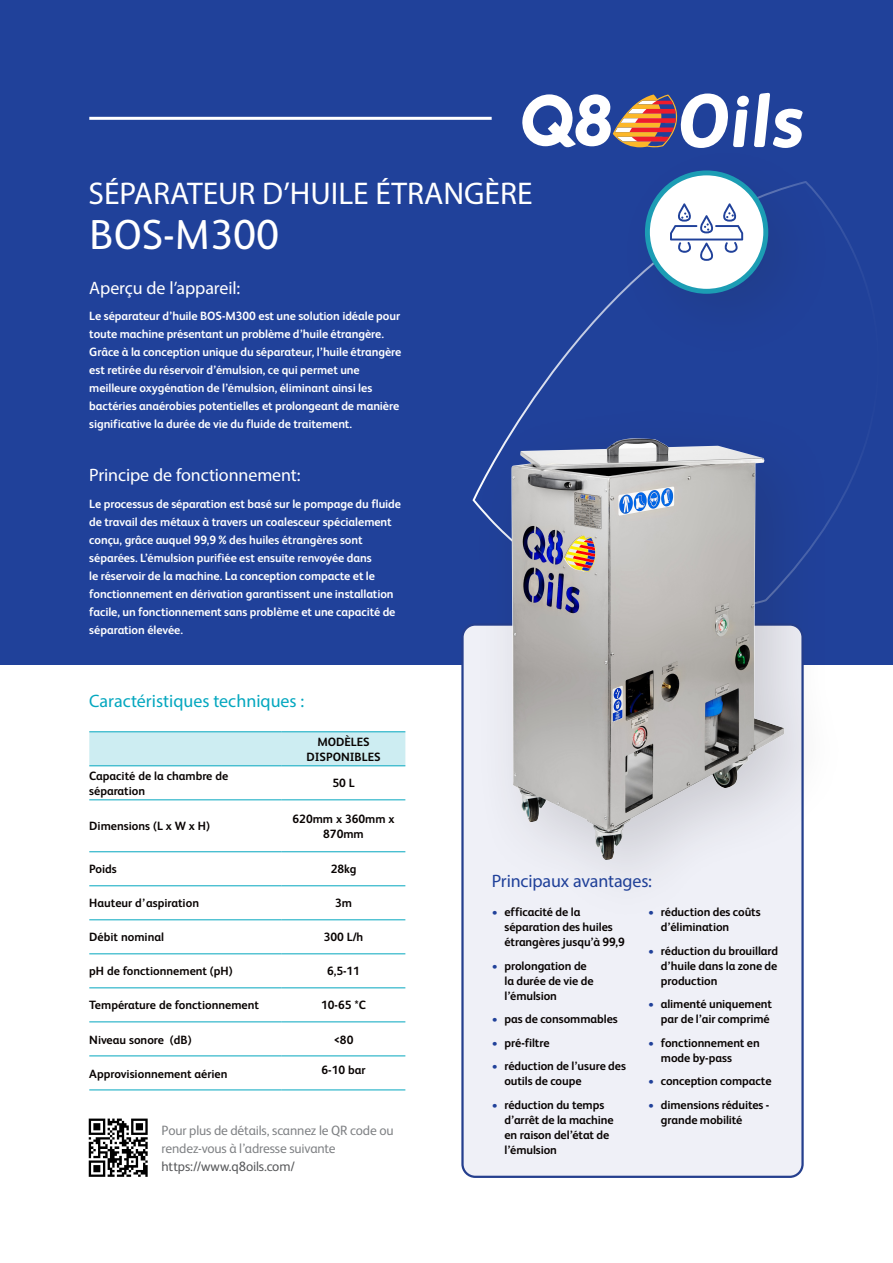
<style>
.page{position:relative;width:893px;height:1263px;background:#fff}
.page>*{position:absolute;margin:0;border:0;box-sizing:border-box;transform-origin:0 0}
.t1{font:42px "FS Albert";color:#fff}
.t2{font:31.5px "Myriad Pro";color:#fff}
.t3{font:18px "Myriad Pro";letter-spacing:-.005em;color:#fff}
.t4{font:18px "Myriad Pro";color:#04a7bf}
.t5{font:18px "Myriad Pro";letter-spacing:-.01em;color:#20419a}
.t6{font:13.5px/18px "FS Albert";letter-spacing:-.01em;color:#808285}
.t7{font:700 12px/18px "FS Albert";letter-spacing:-.01em;color:#fff}
.t8{font:700 12px/15px "FS Albert";letter-spacing:-.005em;color:#080302}
.s1{color:#57585a}
.s2{color:#20419a}
</style>
<div class="page">
<div style="left:0;top:0;width:893px;height:665px;background:#20419a"></div>
<div style="left:462px;top:625px;width:340px;height:552px;background:#eff0f7;border-radius:13px"></div>
<div style="left:89px;top:732px;width:316px;height:33px;background:#cdedf2"></div>
<hr style="left:89px;top:799px;width:193px;height:1px;background:#04a7bf">
<hr style="left:282px;top:799px;width:123px;height:1px;background:#04a7bf">
<hr style="left:89px;top:851px;width:193px;height:1px;background:#04a7bf">
<hr style="left:282px;top:851px;width:123px;height:1px;background:#04a7bf">
<hr style="left:89px;top:885px;width:193px;height:1px;background:#04a7bf">
<hr style="left:282px;top:885px;width:123px;height:1px;background:#04a7bf">
<hr style="left:89px;top:919px;width:193px;height:1px;background:#04a7bf">
<hr style="left:282px;top:919px;width:123px;height:1px;background:#04a7bf">
<hr style="left:89px;top:953px;width:193px;height:1px;background:#04a7bf">
<hr style="left:282px;top:953px;width:123px;height:1px;background:#04a7bf">
<hr style="left:89px;top:987px;width:193px;height:1px;background:#04a7bf">
<hr style="left:282px;top:987px;width:123px;height:1px;background:#04a7bf">
<hr style="left:89px;top:1021px;width:193px;height:1px;background:#04a7bf">
<hr style="left:282px;top:1021px;width:123px;height:1px;background:#04a7bf">
<hr style="left:89px;top:1055px;width:193px;height:1px;background:#04a7bf">
<hr style="left:282px;top:1055px;width:123px;height:1px;background:#04a7bf">
<hr style="left:89px;top:765px;width:193px;height:1px;background:#04a7bf">
<hr style="left:282px;top:765px;width:123px;height:1px;background:#04a7bf">
<hr style="left:89px;top:1089px;width:193px;height:1px;background:#04a7bf">
<hr style="left:282px;top:1089px;width:123px;height:1px;background:#04a7bf">
<hr style="left:89px;top:731px;width:193px;height:1px;background:#04a7bf">
<hr style="left:282px;top:731px;width:123px;height:1px;background:#04a7bf">
<div style="left:647px;top:173px;width:119px;height:118px;background:#fff;border-radius:50%"></div>
<div style="left:645px;top:170px;width:123px;height:124px;border:5px solid #1c9db4;border-radius:50%"></div>
<svg style="left:670px;top:203px;width:73px;height:58px"></svg>
<hr style="left:89px;top:117px;width:403px;height:3px;background:#fff">
<svg style="left:522px;top:93px;width:280px;height:55px"></svg>
<div style="left:470px;top:399px;width:387px;height:534px;background:#231f20;opacity:.18"></div>
<img style="left:462px;top:388px;width:342px;height:500px">
<img style="left:88px;top:1118px;width:60px;height:59px">
<p class="t2" style="left:89px;top:174px;width:445px">SÉPARATEUR D’HUILE ÉTRANGÈRE</p>
<p class="t1" style="left:90px;top:210px;width:191px">BOS-M300</p>
<p class="t3" style="left:89px;top:276px;width:152px">Aperçu de l’appareil:</p>
<p class="t7" style="left:89px;top:307px;width:314px">Le séparateur d’huile BOS-M300 est une solution idéale pour toute machine présentant un problème d’huile étrangère.<br>Grâce à la conception unique du séparateur, l’huile étrangère est retirée du réservoir d’émulsion, ce qui permet une meilleure oxygénation de l’émulsion, éliminant ainsi les bactéries anaérobies potentielles et prolongeant de manière significative la durée de vie du fluide de traitement.</p>
<p class="t3" style="left:89px;top:464px;width:213px">Principe de fonctionnement:</p>
<p class="t7" style="left:89px;top:494px;width:313px">Le processus de séparation est basé sur le pompage du fluide de travail des métaux à travers un coalesceur spécialement conçu, grâce auquel 99,9 % des huiles étrangères sont séparées. L’émulsion purifiée est ensuite renvoyée dans<br>le réservoir de la machine. La conception compacte et le fonctionnement en dérivation garantissent une installation facile, un fonctionnement sans problème et une capacité de séparation élevée.</p>
<p class="t4" style="left:89px;top:689px;width:216px">Caractéristiques techniques :</p>
<p class="t8" style="left:306px;top:734px;width:76px;text-align:center">MODÈLES<br>DISPONIBLES</p>
<p class="t8" style="left:89px;top:768px;width:140px">Capacité de la chambre de séparation</p>
<p class="t8" style="left:332px;top:776px;width:24px">50 L</p>
<p class="t8" style="left:89px;top:819px;width:122px">Dimensions (L x W x H)</p>
<p class="t8" style="left:293px;top:811px;width:103px;text-align:center">620mm x 360mm x<br>870mm</p>
<p class="t8" style="left:89px;top:862px;width:29px">Poids</p>
<p class="t8" style="left:331px;top:862px;width:27px">28kg</p>
<p class="t8" style="left:89px;top:896px;width:111px">Hauteur d’aspiration</p>
<p class="t8" style="left:335px;top:896px;width:18px">3m</p>
<p class="t8" style="left:89px;top:930px;width:76px">Débit nominal</p>
<p class="t8" style="left:324px;top:930px;width:41px">300 L/h</p>
<p class="t8" style="left:89px;top:964px;width:145px">pH de fonctionnement (pH)</p>
<p class="t8" style="left:327px;top:964px;width:34px">6,5-11</p>
<p class="t8" style="left:89px;top:998px;width:171px">Température de fonctionnement</p>
<p class="t8" style="left:321px;top:998px;width:46px">10-65 *C</p>
<p class="t8" style="left:89px;top:1032px;width:104px">Niveau sonore (dB)</p>
<p class="t8" style="left:334px;top:1032px;width:21px">&lt;80</p>
<p class="t8" style="left:89px;top:1066px;width:140px">Approvisionnement aérien</p>
<p class="t8" style="left:322px;top:1062px;width:46px">6-10 bar</p>
<p class="t6" style="left:162px;top:1121px;width:234px">Pour plus de détails, scannez le QR code ou rendez-vous à l’adresse suivante <span class="s1">https://www.q8oils.com/</span></p>
<p class="t5" style="left:492px;top:869px;width:162px">Principaux avantages:</p>
<p class="t8" style="left:504px;top:904px;width:122px;text-indent:-13px"><span class="s2">•</span> efficacité de la séparation des huiles étrangères jusqu’à 99,9</p>
<p class="t8" style="left:504px;top:958px;width:91px;text-indent:-13px"><span class="s2">•</span> prolongation de la durée de vie de l’émulsion</p>
<p class="t8" style="left:492px;top:1011px;width:128px"><span class="s2">•</span> pas de consommables</p>
<p class="t8" style="left:492px;top:1035px;width:59px"><span class="s2">•</span> pré-filtre</p>
<p class="t8" style="left:504px;top:1058px;width:123px;text-indent:-13px"><span class="s2">•</span> réduction de l’usure des outils de coupe</p>
<p class="t8" style="left:504px;top:1097px;width:111px;text-indent:-13px"><span class="s2">•</span> réduction du temps d’arrêt de la machine en raison del’état de l’émulsion</p>
<p class="t8" style="left:661px;top:904px;width:102px;text-indent:-13px"><span class="s2">•</span> réduction des coûts d’élimination</p>
<p class="t8" style="left:661px;top:943px;width:119px;text-align:justify;text-indent:-13px"><span class="s2">•</span> réduction du brouillard d’huile dans la zone de production</p>
<p class="t8" style="left:648px;top:996px;width:125px;text-align:right"><span class="s2">•</span> alimenté uniquement par de l’air comprimé</p>
<p class="t8" style="left:661px;top:1035px;width:100px;text-indent:-13px"><span class="s2">•</span> fonctionnement en mode by-pass</p>
<p class="t8" style="left:648px;top:1073px;width:125px"><span class="s2">•</span> conception compacte</p>
<p class="t8" style="left:661px;top:1097px;width:110px;text-indent:-13px"><span class="s2">•</span> dimensions réduites - grande mobilité</p>
</div>
